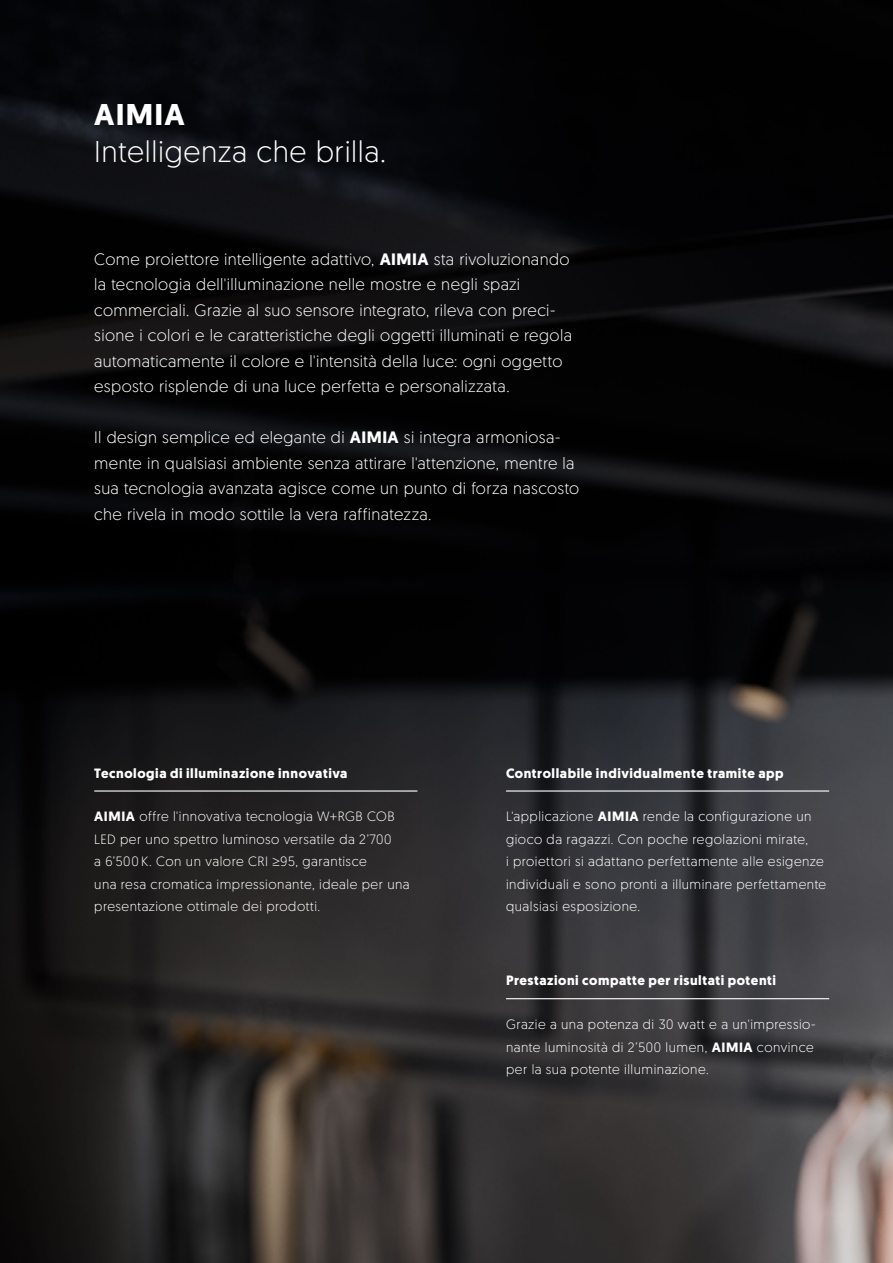
<style>
.page{position:relative;width:893px;height:1263px;background:#fff}
.page>*{position:absolute;margin:0;border:0;box-sizing:border-box;transform-origin:0 0}
.t1{font:300 30px "Geomanist";letter-spacing:.02em;color:#fff}
.t2{font:700 30px "Geomanist";letter-spacing:.04em;color:#fff}
.t3{font:300 16.5px/25.5px "Geomanist";letter-spacing:.025em;color:#fff}
.t4{font:300 13.5px/22.5px "Geomanist";letter-spacing:.035em;color:#fff}
.t5{font:700 13.5px "Geomanist";letter-spacing:.045em;color:#fff}
.s1{font-weight:700}
</style>
<div class="page">
<img style="left:0;top:0;width:893px;height:1263px">
<hr style="left:94px;top:790px;width:323px;height:1px;background:#fff">
<hr style="left:506px;top:998px;width:323px;height:1px;background:#fff">
<hr style="left:506px;top:790px;width:323px;height:1px;background:#fff">
<h1 class="t2" style="left:94px;top:94px;width:92px">AIMIA</h1>
<h1 class="t1" style="left:94px;top:133px;width:293px">Intelligenza che brilla.</h1>
<p class="t3" style="left:94px;top:246px;width:479px">Come proiettore intelligente adattivo, <span class="s1">AIMIA</span> sta rivoluzionando la tecnologia dell'illuminazione nelle mostre e negli spazi commerciali. Grazie al suo sensore integrato, rileva con preci&shy;sione i colori e le caratteristiche degli oggetti illuminati e regola automaticamente il colore e l'intensità della luce: ogni oggetto esposto risplende di una luce perfetta e personalizzata.</p>
<p class="t3" style="left:94px;top:424px;width:487px">Il design semplice ed elegante di <span class="s1">AIMIA</span> si integra armoniosa&shy;mente in qualsiasi ambiente senza attirare l'attenzione, mentre la sua tecnologia avanzata agisce come un punto di forza nascosto che rivela in modo sottile la vera raffinatezza.</p>
<p class="t5" style="left:94px;top:764px;width:255px">Tecnologia di illuminazione innovativa</p>
<p class="t4" style="left:94px;top:805px;width:317px"><span class="s1">AIMIA</span> offre l'innovativa tecnologia W+RGB COB LED per uno spettro luminoso versatile da 2’700<br>a 6’500 K. Con un valore CRI ≥95, garantisce<br>una resa cromatica impressionante, ideale per una presentazione ottimale dei prodotti.</p>
<p class="t5" style="left:506px;top:764px;width:279px">Controllabile individualmente tramite app</p>
<p class="t4" style="left:506px;top:805px;width:322px">L'applicazione <span class="s1">AIMIA</span> rende la configurazione un gioco da ragazzi. Con poche regolazioni mirate,<br>i proiettori si adattano perfettamente alle esigenze individuali e sono pronti a illuminare perfettamente qualsiasi esposizione.</p>
<p class="t5" style="left:506px;top:972px;width:272px">Prestazioni compatte per risultati potenti</p>
<p class="t4" style="left:506px;top:1013px;width:311px">Grazie a una potenza di 30 watt e a un'impressio&shy;nante luminosità di 2’500 lumen, <span class="s1">AIMIA</span> convince per la sua potente illuminazione.</p>
</div>
